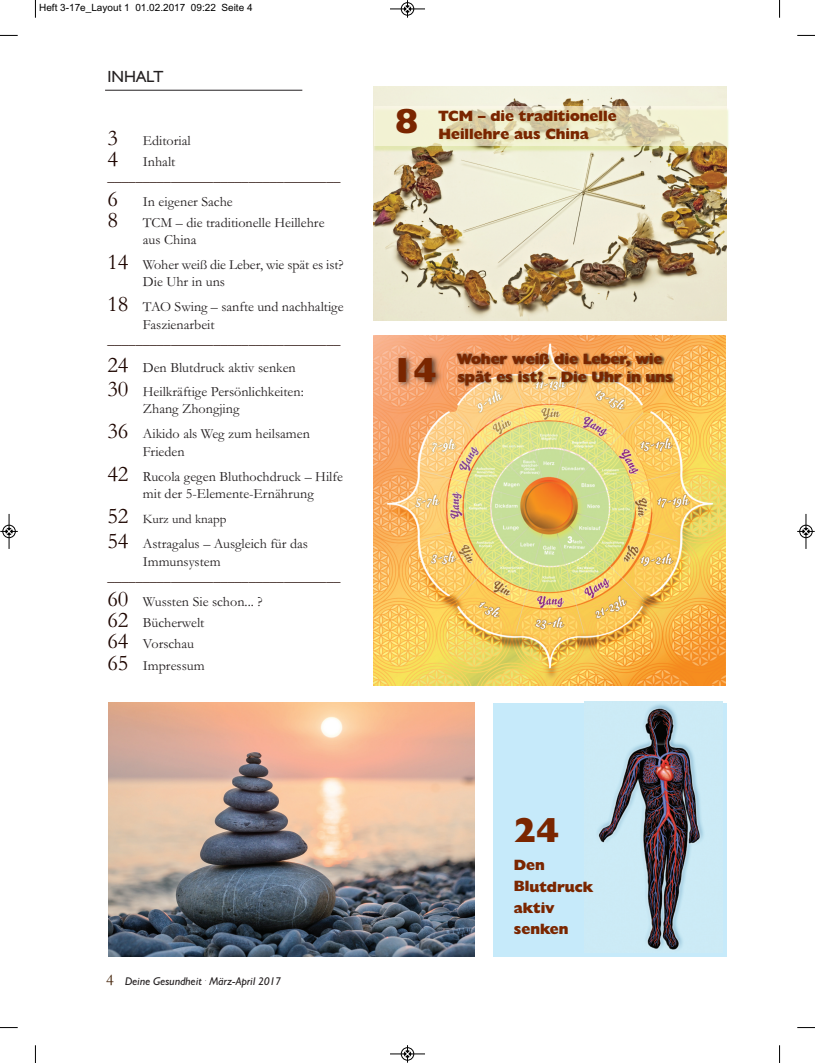
<style>
.page{position:relative;width:815px;height:1063px;background:#fff}
.page>*{position:absolute;margin:0;border:0;box-sizing:border-box;transform-origin:0 0}
.t1{font:800 35px "Humanist 521 BT";color:#7a2600}
.t2{font:22.5px "Garamond";color:#1e0601}
.t3{font:16.25px "Humanist 521 BT";color:#231f20}
.t4{font:800 15px/21.2px "Humanist 521 BT";color:#7a2600}
.t5{font:14.12px/17.5px "Garamond";color:#231f20}
.t6{font:14.12px/28.8px "Garamond";color:#1e0601}
.t7{font:13.12px "Garamond";color:#231f20}
.t8{font:italic 11.25px "Humanist 521 BT";color:#231f20}
.t9{font:10px "Arial";color:#000}
.s1{font-size:22.5px;color:#1e0601}
.s2{font-size:22.5px}
.s3{color:#231f20}
.s4{font-family:"Garamond";font-style:normal;font-size:16.25px;color:#432207}
</style>
<div class="page">
<div style="left:493px;top:703px;width:233px;height:254px;background:#c6eafa"></div>
<img style="left:374px;top:86px;width:352px;height:234px">
<img style="left:374px;top:336px;width:351px;height:350px">
<hr style="left:105px;top:90px;width:197px;height:1px;background:#231f20">
<img style="left:452px;top:346px;width:252px;height:87px">
<img style="left:373px;top:104px;width:356px;height:51px">
<div style="left:374px;top:106px;width:352px;height:40px;background:#fefaea;opacity:.6"></div>
<img style="left:381px;top:345px;width:92px;height:87px">
<img style="left:584px;top:702px;width:138px;height:248px">
<img style="left:108px;top:702px;width:367px;height:255px">
<svg style="left:35px;top:0;width:1px;height:18px"></svg>
<svg style="left:0;top:35px;width:18px;height:1px"></svg>
<svg style="left:779px;top:0;width:1px;height:18px"></svg>
<svg style="left:797px;top:35px;width:18px;height:1px"></svg>
<svg style="left:35px;top:1045px;width:1px;height:18px"></svg>
<svg style="left:0;top:1027px;width:18px;height:1px"></svg>
<svg style="left:779px;top:1045px;width:1px;height:18px"></svg>
<svg style="left:797px;top:1027px;width:18px;height:1px"></svg>
<div style="left:401px;top:2px;width:13px;height:14px;border:1px solid #fff;border-radius:50%"></div>
<hr style="left:390px;top:9px;width:35px;height:1px;background:#000">
<div style="left:401px;top:3px;width:13px;height:12px;border:1px solid #000;border-radius:50%"></div>
<svg style="left:404px;top:0;width:7px;height:18px"></svg>
<div style="left:401px;top:1047px;width:13px;height:14px;border:1px solid #fff;border-radius:50%"></div>
<hr style="left:390px;top:1054px;width:35px;height:1px;background:#000">
<div style="left:401px;top:1048px;width:13px;height:12px;border:1px solid #000;border-radius:50%"></div>
<svg style="left:404px;top:1045px;width:7px;height:18px"></svg>
<div style="left:2px;top:525px;width:14px;height:13px;border:1px solid #fff;border-radius:50%"></div>
<hr style="left:9px;top:514px;width:1px;height:35px;background:#000">
<div style="left:3px;top:525px;width:12px;height:13px;border:1px solid #000;border-radius:50%"></div>
<svg style="left:0;top:528px;width:18px;height:7px"></svg>
<div style="left:799px;top:525px;width:14px;height:13px;border:1px solid #fff;border-radius:50%"></div>
<hr style="left:806px;top:514px;width:1px;height:35px;background:#000">
<div style="left:800px;top:525px;width:12px;height:13px;border:1px solid #000;border-radius:50%"></div>
<svg style="left:797px;top:528px;width:18px;height:7px"></svg>
<p class="t9" style="left:39px;top:2px;width:215px">Heft 3-17e_Layout 1 01.02.2017 09:22 Seite 4</p>
<p class="t3" style="left:107px;top:67px;width:58px">inhAlt</p>
<h2 class="t2" style="left:107px;top:124px;width:12px">3</h2>
<p class="t5" style="left:143px;top:131px;width:49px">Editorial</p>
<h2 class="t2" style="left:107px;top:145px;width:12px">4</h2>
<p class="t5" style="left:143px;top:153px;width:34px">Inhalt</p>
<p class="t6" style="left:107px;top:162px;width:235px">_________________________________</p>
<h2 class="t2" style="left:107px;top:185px;width:12px">6</h2>
<p class="t5" style="left:143px;top:193px;width:91px">In eigener Sache</p>
<h2 class="t2" style="left:107px;top:207px;width:12px">8</h2>
<p class="t5" style="left:143px;top:214px;width:183px;line-height:16.2px">TCM – die traditionelle Heillehre aus China</p>
<p class="t5" style="left:143px;top:255px;width:202px;text-indent:-35px"><span class="s1">14</span> Woher weiß die Leber, wie spät es ist?<br>Die Uhr in uns</p>
<p class="t5" style="left:143px;top:298px;width:202px;text-indent:-35px"><span class="s1">18</span> TAO Swing – sanfte und nachhaltige<br>Faszienarbeit</p>
<p class="t6" style="left:107px;top:324px;width:235px">_________________________________<br><span class="s2">24</span> <span class="s3">Den Blutdruck aktiv senken</span></p>
<p class="t5" style="left:143px;top:382px;width:162px;text-indent:-35px"><span class="s1">30</span> Heilkräftige Persönlichkeiten:<br>Zhang Zhongjing</p>
<p class="t5" style="left:143px;top:425px;width:169px;text-indent:-35px"><span class="s1">36</span> Aikido als Weg zum heilsamen<br>Frieden</p>
<p class="t5" style="left:107px;top:467px;width:237px;text-align:center"><span class="s1">42</span> Rucola gegen Bluthochdruck – Hilfe mit der 5-Elemente-Ernährung</p>
<p class="t7" style="left:107px;top:511px;width:121px"><span class="s1">52</span> Kurz und knapp</p>
<p class="t5" style="left:143px;top:535px;width:167px;text-indent:-35px"><span class="s1">54</span> Astragalus – Ausgleich für das<br>Immunsystem</p>
<p class="t6" style="left:107px;top:563px;width:235px;line-height:25px">_________________________________<br><span class="s2">60</span> <span class="s3">Wussten Sie schon... ?</span></p>
<p class="t5" style="left:107px;top:612px;width:99px;line-height:21.2px"><span class="s1">62</span> Bücherwelt<br><span class="s1">64</span> Vorschau<br><span class="s1">65</span> Impressum</p>
<h1 class="t1" style="left:395px;top:100px;width:24px">8</h1>
<p class="t4" style="left:438px;top:108px;width:180px;line-height:17.5px">TCM – die traditionelle<br>Heillehre aus China</p>
<h1 class="t1" style="left:391px;top:349px;width:47px">14</h1>
<p class="t4" style="left:457px;top:349px;width:217px;line-height:18px">Woher weiß die Leber, wie spät es ist? – Die Uhr in uns</p>
<p class="t8" style="left:106px;top:975px;width:176px"><span class="s4">4</span> Deine Gesundheit <sup>.</sup> März-April 2017</p>
<h1 class="t1" style="left:514px;top:810px;width:47px">24</h1>
<p class="t4" style="left:514px;top:854px;width:81px">Den<br>Blutdruck aktiv senken</p>
</div>
